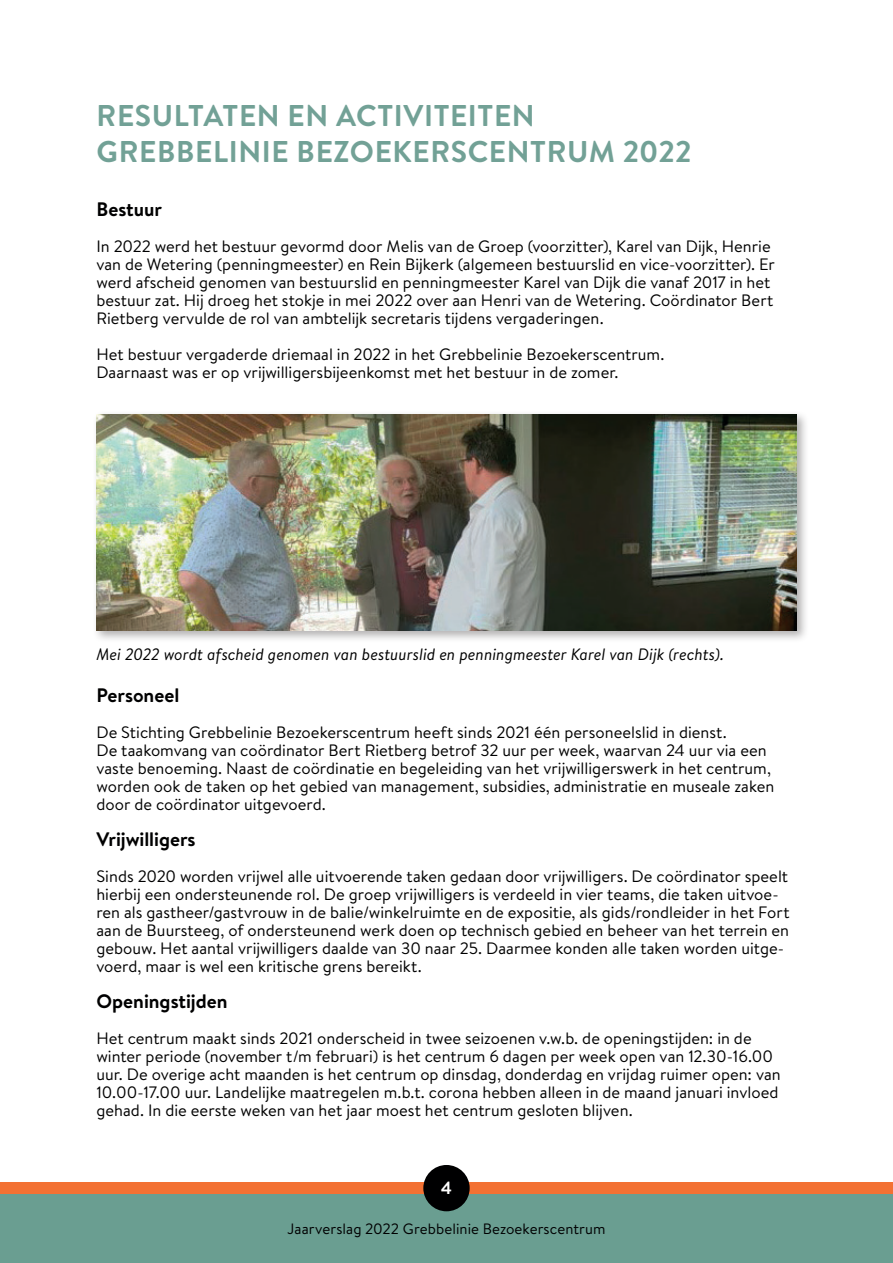
<style>
.page{position:relative;width:893px;height:1263px;background:#fff}
.page>*{position:absolute;margin:0;border:0;box-sizing:border-box;transform-origin:0 0}
.t1{font:700 30px/36px "Brandon Text";letter-spacing:.02em;color:#72a196}
.t2{font:700 19.5px "Brandon Text";color:#000001}
.t3{font:700 18px "Brandon Grotesque";color:#fff}
.t4{font:16.5px/18px "Brandon Text";color:#000001}
.t5{font:italic 16.5px "Brandon Text";color:#000001}
.t6{font:15px "Brandon Text";letter-spacing:.005em;color:#000001}
</style>
<div class="page">
<div style="left:0;top:1188px;width:893px;height:75px;background:#6a9e91"></div>
<div style="left:0;top:1182px;width:893px;height:12px;background:#f37133"></div>
<div style="left:423px;top:1165px;width:47px;height:46px;background:#000001;border-radius:50%"></div>
<div style="left:92px;top:410px;width:717px;height:233px;background:#231f20;opacity:.35"></div>
<img style="left:96px;top:414px;width:701px;height:216px">
<h1 class="t1" style="left:97px;top:97px;width:597px">RESULTATEN EN ACTIVITEITEN<br>GREBBELINIE BEZOEKERSCENTRUM 2022</h1>
<p class="t2" style="left:96px;top:196px;width:67px">Bestuur</p>
<p class="t4" style="left:96px;top:237px;width:680px">In 2022 werd het bestuur gevormd door Melis van de Groep (voorzitter), Karel van Dijk, Henrie van de Wetering (penningmeester) en Rein Bijkerk (algemeen bestuurslid en vice-voorzitter). Er werd afscheid genomen van bestuurslid en penningmeester Karel van Dijk die vanaf 2017 in het bestuur zat. Hij droeg het stokje in mei 2022 over aan Henri van de Wetering. Coördinator Bert Rietberg vervulde de rol van ambtelijk secretaris tijdens vergaderingen.</p>
<p class="t4" style="left:96px;top:345px;width:569px">Het bestuur vergaderde driemaal in 2022 in het Grebbelinie Bezoekerscentrum.<br>Daarnaast was er op vrijwilligersbijeenkomst met het bestuur in de zomer.</p>
<p class="t5" style="left:96px;top:643px;width:629px">Mei 2022 wordt afscheid genomen van bestuurslid en penningmeester Karel van Dijk (rechts).</p>
<p class="t2" style="left:96px;top:682px;width:84px">Personeel</p>
<p class="t4" style="left:96px;top:723px;width:679px">De Stichting Grebbelinie Bezoekerscentrum heeft sinds 2021 één personeelslid in dienst.<br>De taakomvang van coördinator Bert Rietberg betrof 32 uur per week, waarvan 24 uur via een vaste benoeming. Naast de coördinatie en begeleiding van het vrijwilligerswerk in het centrum, worden ook de taken op het gebied van management, subsidies, administratie en museale zaken door de coördinator uitgevoerd.</p>
<p class="t2" style="left:96px;top:826px;width:101px">Vrijwilligers</p>
<p class="t4" style="left:96px;top:867px;width:695px">Sinds 2020 worden vrijwel alle uitvoerende taken gedaan door vrijwilligers. De coördinator speelt hierbij een ondersteunende rol. De groep vrijwilligers is verdeeld in vier teams, die taken uitvoe&shy;ren als gastheer/gastvrouw in de balie/winkelruimte en de expositie, als gids/rondleider in het Fort aan de Buursteeg, of ondersteunend werk doen op technisch gebied en beheer van het terrein en gebouw. Het aantal vrijwilligers daalde van 30 naar 25. Daarmee konden alle taken worden uitge&shy;voerd, maar is wel een kritische grens bereikt.</p>
<p class="t2" style="left:96px;top:988px;width:133px">Openingstijden</p>
<p class="t4" style="left:96px;top:1029px;width:686px">Het centrum maakt sinds 2021 onderscheid in twee seizoenen v.w.b. de openingstijden: in de winter periode (november t/m februari) is het centrum 6 dagen per week open van 12.30-16.00 uur. De overige acht maanden is het centrum op dinsdag, donderdag en vrijdag ruimer open: van 10.00-17.00 uur. Landelijke maatregelen m.b.t. corona hebben alleen in de maand januari invloed gehad. In die eerste weken van het jaar moest het centrum gesloten blijven.</p>
<p class="t3" style="left:441px;top:1176px;width:12px">4</p>
<p class="t6" style="left:287px;top:1218px;width:319px">Jaarverslag 2022 Grebbelinie Bezoekerscentrum</p>
</div>
